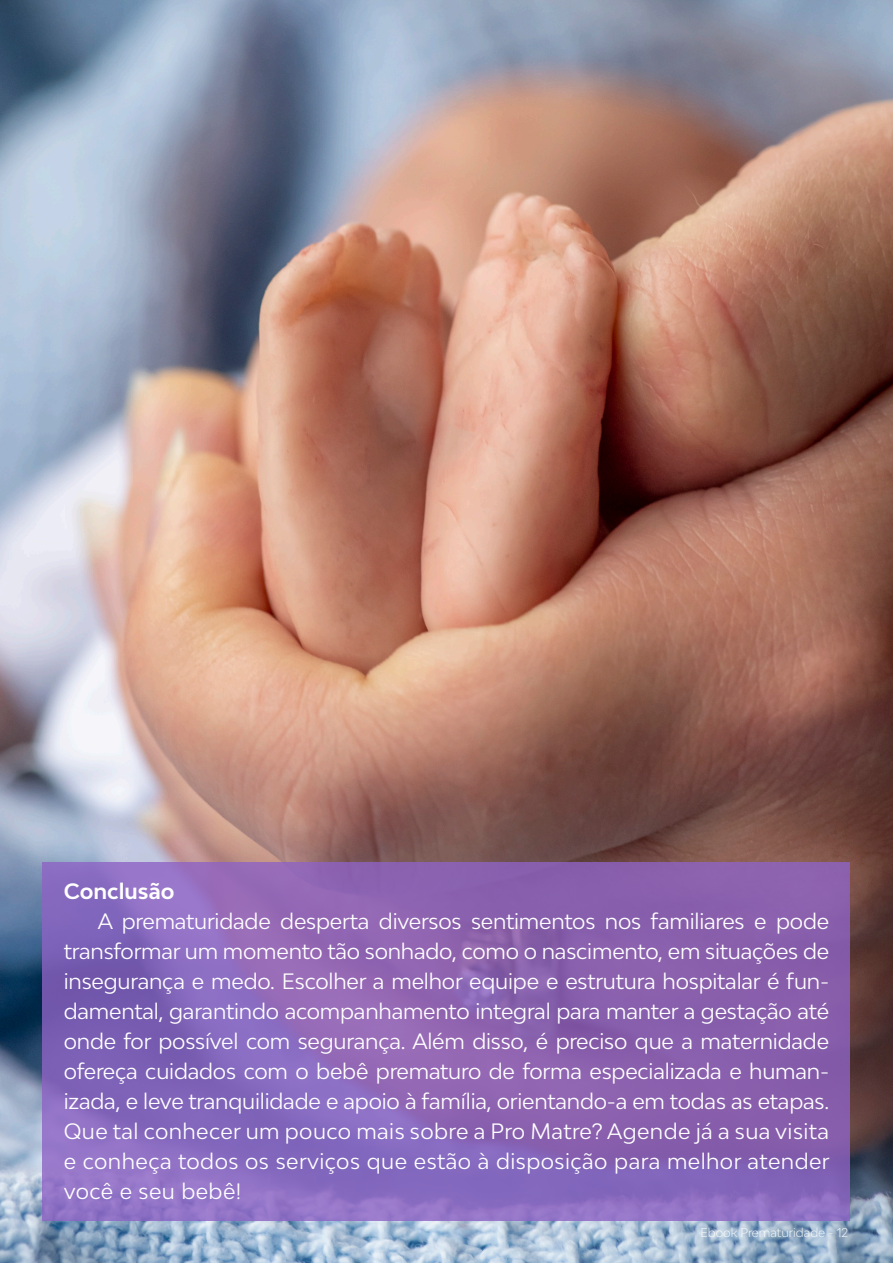
<style>
.page{position:relative;width:893px;height:1263px;background:#fff}
.page>*{position:absolute;margin:0;border:0;box-sizing:border-box;transform-origin:0 0}
.t1{font:21px/30px "Bw Modelica";letter-spacing:.005em;color:#fff;text-align:justify}
.t2{font:700 21px "Bw Modelica";color:#fff}
.t3{font:300 12px "Bw Modelica";color:#fff}
</style>
<div class="page">
<img style="left:0;top:0;width:893px;height:1263px">
<svg style="left:43px;top:861px;width:807px;height:359px;background:#8965b5"></svg>
<p class="t2" style="left:64px;top:878px;width:112px">Conclusão</p>
<p class="t1" style="left:64px;top:906px;width:767px;text-indent:34px">A prematuridade desperta diversos sentimentos nos familiares e pode transformar um momento tão sonhado, como o nascimento, em situações de insegurança e medo. Escolher a melhor equipe e estrutura hospitalar é fun&shy;damental, garantindo acompanhamento integral para manter a gestação até onde for possível com segurança. Além disso, é preciso que a maternidade ofereça cuidados com o bebê prematuro de forma especializada e human&shy;izada, e leve tranquilidade e apoio à família, orientando-a em todas as etapas.</p>
<p class="t1" style="left:64px;top:1116px;width:767px">Que tal conhecer um pouco mais sobre a Pro Matre? Agende já a sua visita e conheça todos os serviços que estão à disposição para melhor atender você e seu bebê!</p>
<p class="t3" style="left:700px;top:1225px;width:149px">Ebook Prematuridade - 12</p>
</div>
